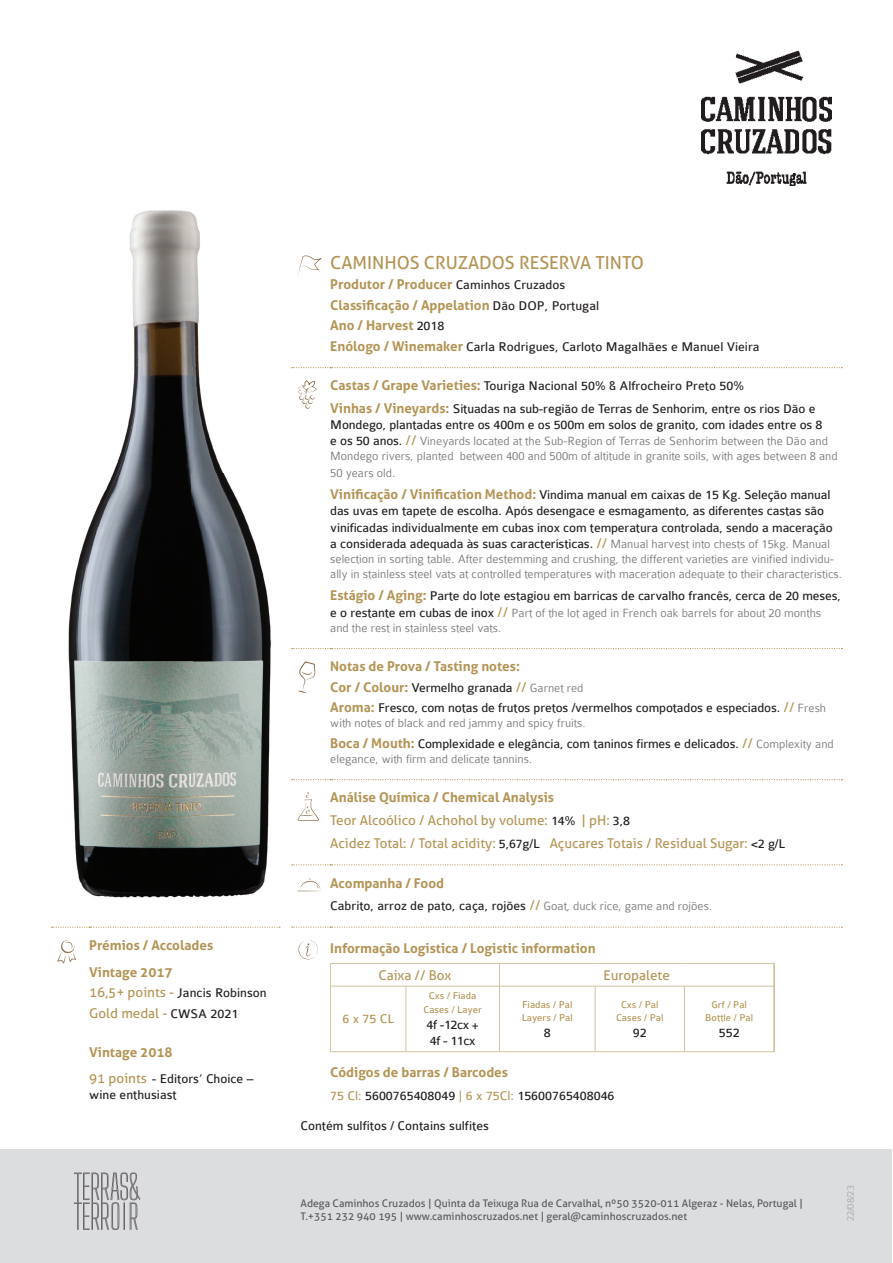
<style>
.page{position:relative;width:893px;height:1263px;background:#fff}
.page>*{position:absolute;margin:0;border:0;box-sizing:border-box;transform-origin:0 0}
.t1{font:18px "Aller";color:#b49455}
.t2{font:13.5px/16.2px "Colaborate";letter-spacing:-.01em;color:#231f20}
.t3{font:700 13.5px/20.4px "Aller";color:#b49455}
.t4{font:13.5px/22.8px "Aller";color:#b49455}
.t5{font:13.5px/16.2px "Colaborate";letter-spacing:-.03em;color:#231f20}
.t6{font:13.5px "Colaborate";color:#b49455}
.t7{font:300 12.75px/15px "Colaborate";color:#76787b}
.t8{font:10.5px/12.6px "Aller";color:#57585a}
.t9{font:10.5px/13.5px "Colaborate";color:#b49455;text-align:center}
.t10{font:300 10.5px "Colaborate";color:#a8a9ad}
.s1{font-family:"Aller";color:#b49455}
.s2{font-family:"Colaborate";color:#231f20}
.s3{font-family:"Colaborate";font-weight:400;color:#231f20}
.s4{font-family:"Aller";font-weight:700;color:#b49455}
.s5{font-weight:400;font-size:13.5px;color:#231f20}
.s6{font-family:"Aller";font-weight:400;font-size:13.5px;color:#b49455}
.s7{font-weight:300;font-size:12.75px;color:#76787b}
.s8{font-weight:700}
.s9{color:#b49455}
</style>
<div class="page">
<img style="left:68px;top:210px;width:203px;height:688px">
<div style="left:1px;top:1149px;width:891px;height:114px;background:#dcdddf"></div>
<svg style="left:292px;top:367px;width:550px;height:1px"></svg>
<svg style="left:292px;top:648px;width:550px;height:1px"></svg>
<svg style="left:292px;top:779px;width:550px;height:1px"></svg>
<svg style="left:292px;top:864px;width:550px;height:1px"></svg>
<svg style="left:292px;top:926px;width:550px;height:2px"></svg>
<svg style="left:298px;top:255px;width:23px;height:20px"></svg>
<svg style="left:298px;top:380px;width:19px;height:29px"></svg>
<svg style="left:298px;top:661px;width:17px;height:32px"></svg>
<svg style="left:298px;top:792px;width:21px;height:29px"></svg>
<svg style="left:298px;top:877px;width:23px;height:14px"></svg>
<svg style="left:298px;top:940px;width:20px;height:19px"></svg>
<svg style="left:499px;top:964px;width:1px;height:22px"></svg>
<hr style="left:330px;top:986px;width:76px;height:1px;background:#d5c19e">
<hr style="left:406px;top:986px;width:93px;height:1px;background:#d5c19e">
<hr style="left:406px;top:986px;width:1px;height:65px;background:#d5c19e">
<hr style="left:499px;top:986px;width:96px;height:1px;background:#d5c19e">
<hr style="left:499px;top:986px;width:1px;height:65px;background:#d5c19e">
<hr style="left:595px;top:986px;width:89px;height:1px;background:#d5c19e">
<hr style="left:595px;top:986px;width:1px;height:65px;background:#d5c19e">
<hr style="left:684px;top:986px;width:90px;height:1px;background:#d5c19e">
<hr style="left:684px;top:986px;width:1px;height:65px;background:#d5c19e">
<hr style="left:330px;top:963px;width:76px;height:1px;background:#d5c19e">
<svg style="left:330px;top:963px;width:1px;height:23px"></svg>
<hr style="left:406px;top:963px;width:93px;height:1px;background:#d5c19e">
<hr style="left:499px;top:963px;width:96px;height:1px;background:#d5c19e">
<hr style="left:595px;top:963px;width:89px;height:1px;background:#d5c19e">
<hr style="left:684px;top:963px;width:90px;height:1px;background:#d5c19e">
<hr style="left:330px;top:986px;width:1px;height:65px;background:#d5c19e">
<hr style="left:330px;top:1051px;width:76px;height:1px;background:#d5c19e">
<hr style="left:406px;top:1051px;width:93px;height:1px;background:#d5c19e">
<hr style="left:499px;top:1051px;width:96px;height:1px;background:#d5c19e">
<hr style="left:595px;top:1051px;width:89px;height:1px;background:#d5c19e">
<hr style="left:684px;top:1051px;width:90px;height:1px;background:#d5c19e">
<svg style="left:774px;top:963px;width:1px;height:23px"></svg>
<hr style="left:774px;top:986px;width:1px;height:65px;background:#b49455">
<svg style="left:74px;top:1172px;width:67px;height:58px"></svg>
<img style="left:701px;top:51px;width:131px;height:134px">
<svg style="left:52px;top:927px;width:228px;height:1px"></svg>
<svg style="left:57px;top:940px;width:19px;height:23px"></svg>
<p class="t3" style="left:89px;top:932px;width:125px;line-height:26.7px">Prémios / Accolades<br>Vintage 2017</p>
<p class="t2" style="left:89px;top:985px;width:179px"><span class="s1">16,5+ points -</span> Jancis Robinson</p>
<p class="t4" style="left:89px;top:1001px;width:151px">Gold medal - <span class="s2">CWSA 2021</span></p>
<p class="t3" style="left:89px;top:1042px;width:85px">Vintage 2018</p>
<p class="t2" style="left:89px;top:1071px;width:166px"><span class="s1">91 points</span> - Editors’ Choice – wine enthusiast</p>
<h1 class="t1" style="left:330px;top:251px;width:315px">CAMINHOS CRUZADOS RESERVA TINTO</h1>
<p class="t3" style="left:330px;top:274px;width:270px">Produtor / Producer <span class="s3">Caminhos Cruzados<br></span>Classificação / Appelation <span class="s3">Dão DOP, Portugal<br></span>Ano / Harvest <span class="s3">2018</span></p>
<p class="t2" style="left:330px;top:338px;width:431px"><span class="s4">Enólogo / Winemaker</span> Carla Rodrigues, Carloto Magalhães e Manuel Vieira</p>
<p class="t2" style="left:330px;top:375px;width:487px;line-height:22.5px"><span class="s4">Castas / Grape Varieties:</span> Touriga Nacional 50% &amp; Alfrocheiro Preto 50%<br><span class="s4">Vinhas / Vineyards:</span> Situadas na sub-região de Terras de Senhorim, entre os rios Dão e</p>
<p class="t2" style="left:330px;top:417px;width:494px">Mondego, plantadas entre os 400m e os 500m em solos de granito, com idades entre os 8</p>
<p class="t7" style="left:330px;top:434px;width:509px"><span class="s5">e os 50 anos.</span> <span class="s6">//</span> Vineyards located at the Sub-Region of Terras de Senhorim between the Dão and<br>Mondego rivers, planted between 400 and 500m of altitude in granite soils, with ages between 8 and</p>
<p class="t7" style="left:330px;top:465px;width:66px">50 years old.</p>
<p class="t2" style="left:330px;top:487px;width:504px"><span class="s4">Vinificação / Vinification Method:</span> Vindima manual em caixas de 15 Kg. Seleção manual das uvas em tapete de escolha. Após desengace e esmagamento, as diferentes castas são vinificadas individualmente em cubas inox com temperatura controlada, sendo a maceração a considerada adequada às suas características. <span class="s1">//</span> <span class="s7">Manual harvest into chests of 15kg. Manual</span></p>
<p class="t7" style="left:330px;top:551px;width:513px">selection in sorting table. After destemming and crushing, the different varieties are vinified individu&shy;ally in stainless steel vats at controlled temperatures with maceration adequate to their characteristics.</p>
<p class="t2" style="left:330px;top:588px;width:512px"><span class="s4">Estágio / Aging:</span> Parte do lote estagiou em barricas de carvalho francês, cerca de 20 meses,</p>
<p class="t7" style="left:330px;top:605px;width:492px"><span class="s5">e o restante em cubas de inox</span> <span class="s6">//</span> Part of the lot aged in French oak barrels for about 20 months and the rest in stainless steel vats.</p>
<p class="t3" style="left:330px;top:656px;width:191px">Notas de Prova / Tasting notes:</p>
<p class="t2" style="left:330px;top:677px;width:497px;line-height:20.4px"><span class="s4">Cor / Colour:</span> Vermelho granada <span class="s1">//</span> <span class="s7">Garnet red<br></span><span class="s4">Aroma:</span> Fresco, com notas de frutos pretos /vermelhos compotados e especiados. <span class="s1">//</span> <span class="s7">Fresh</span></p>
<p class="t7" style="left:330px;top:716px;width:257px">with notes of black and red jammy and spicy fruits.</p>
<p class="t2" style="left:330px;top:735px;width:505px"><span class="s4">Boca / Mouth:</span> Complexidade e elegância, com taninos firmes e delicados. <span class="s1">//</span> <span class="s7">Complexity and</span></p>
<p class="t7" style="left:330px;top:751px;width:203px">elegance, with firm and delicate tannins.</p>
<p class="t4" style="left:330px;top:786px;width:456px"><span class="s8">Análise Química / Chemical Analysis<br></span>Teor Alcoólico / Achohol by volume: <span class="s2">14%</span> | pH: <span class="s2">3,8<br></span>Acidez Total: / Total acidity: <span class="s2">5,67g/L</span> Açucares Totais / Residual Sugar: <span class="s2">&lt;2 g/L</span></p>
<p class="t3" style="left:330px;top:872px;width:115px">Acompanha / Food</p>
<p class="t2" style="left:330px;top:898px;width:383px">Cabrito, arroz de pato, caça, rojões <span class="s1">//</span> <span class="s7">Goat, duck rice, game and rojões.</span></p>
<p class="t3" style="left:330px;top:938px;width:267px">Informação Logistica / Logistic information</p>
<p class="t4" style="left:378px;top:963px;width:74px">Caixa // Box</p>
<p class="t4" style="left:604px;top:963px;width:68px">Europalete</p>
<p class="t6" style="left:342px;top:1012px;width:53px">6 x 75 CL</p>
<p class="t9" style="left:423px;top:989px;width:60px">Cxs / Fiada<br>Cases / Layer</p>
<p class="t5" style="left:427px;top:1017px;width:54px">4f -12cx +<br>4f - 11cx</p>
<p class="t9" style="left:705px;top:997px;width:49px">Grf / Pal<br>Bottle / Pal</p>
<p class="t2" style="left:719px;top:1025px;width:22px">552</p>
<p class="t9" style="left:616px;top:997px;width:49px">Cxs / Pal<br>Cases / Pal</p>
<p class="t2" style="left:633px;top:1025px;width:15px">92</p>
<p class="t9" style="left:522px;top:997px;width:53px;text-align:left">Fiadas / Pal<br>Layers / Pal</p>
<p class="t2" style="left:544px;top:1025px;width:8px">8</p>
<p class="t3" style="left:330px;top:1062px;width:179px">Códigos de barras / Barcodes</p>
<p class="t2" style="left:330px;top:1088px;width:286px"><span class="s9">75 Cl:</span> 5600765408049 <span class="s9">| 6 x 75Cl:</span> 15600765408046</p>
<p class="t2" style="left:300px;top:1118px;width:190px">Contém sulfitos / Contains sulfites</p>
<p class="t8" style="left:301px;top:1197px;width:504px">Adega Caminhos Cruzados | Quinta da Teixuga Rua de Carvalhal, nº50 3520-011 Algeraz - Nelas, Portugal |<br>T.+351 232 940 195 | www.caminhoscruzados.net | geral@caminhoscruzados.net</p>
<p class="t10" style="left:845px;top:1221px;width:38px;rotate:-90deg">22/08/23</p>
</div>
